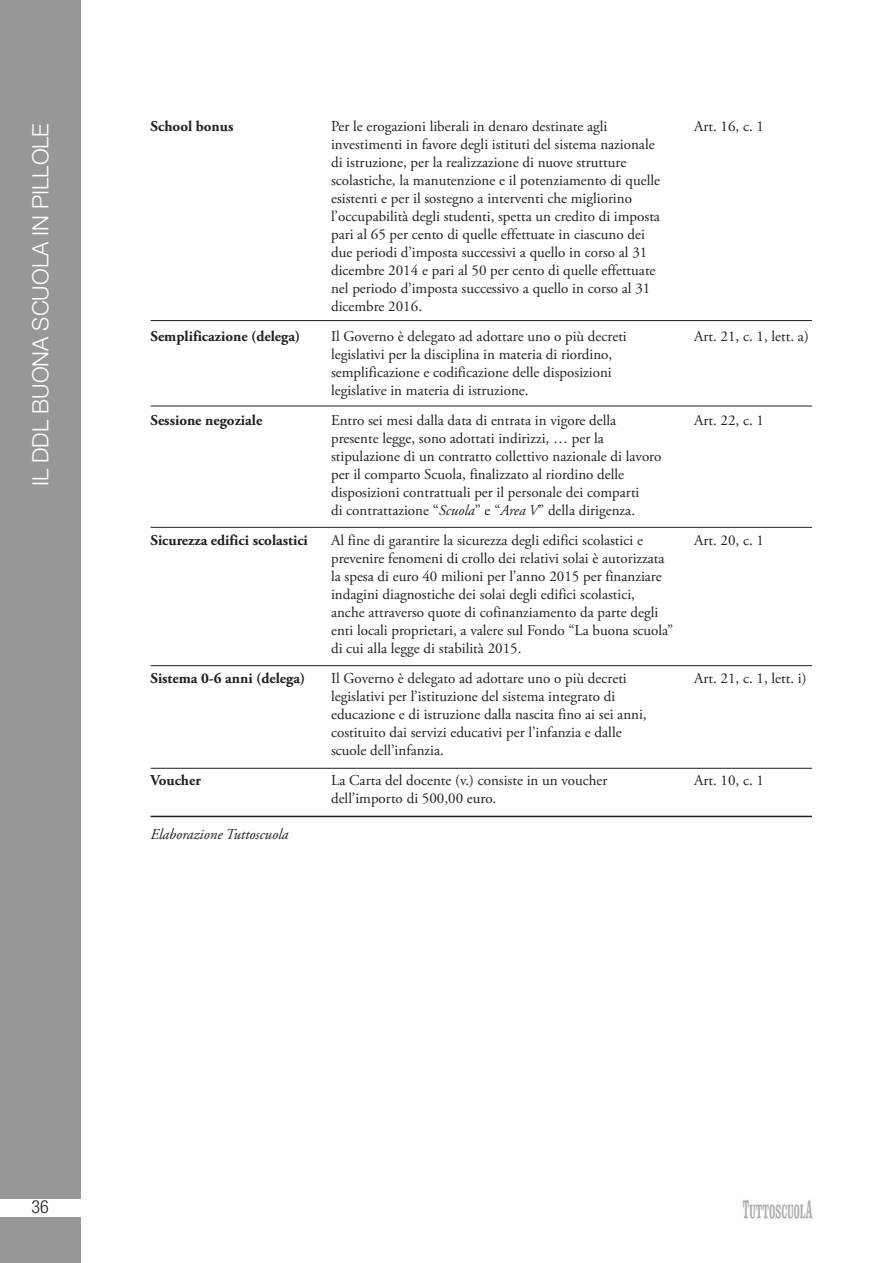
<style>
.page{position:relative;width:893px;height:1263px;background:#fff}
.page>*{position:absolute;margin:0;border:0;box-sizing:border-box;transform-origin:0 0}
.t1{font:300 22.5px "Helvetica Neue LT Std";color:#fff}
.t2{font:300 condensed 18px "Helvetica Neue LT Std";color:#231f20}
.t3{font:15px/18px "Adobe Garamond Pro";color:#231f20}
.t4{font:700 15px "Adobe Garamond Pro";color:#231f20}
.t5{font:italic 15px "Adobe Garamond Pro";color:#231f20}
.s1{font-style:italic}
</style>
<div class="page">
<img style="left:742px;top:1200px;width:71px;height:19px">
<div style="left:0;top:0;width:81px;height:1263px;background:#95979b"></div>
<div style="left:0;top:1199px;width:81px;height:18px;background:#fff"></div>
<hr style="left:151px;top:320px;width:661px;height:1px;background:#231f20">
<hr style="left:151px;top:406px;width:661px;height:1px;background:#231f20">
<hr style="left:151px;top:527px;width:661px;height:1px;background:#231f20">
<hr style="left:151px;top:665px;width:661px;height:1px;background:#231f20">
<hr style="left:151px;top:768px;width:661px;height:1px;background:#231f20">
<hr style="left:151px;top:816px;width:661px;height:1px;background:#231f20">
<h1 class="t1" style="left:27px;top:486px;width:364px;rotate:-90deg">IL DDL BUONA SCUOLA IN PILLOLE</h1>
<p class="t4" style="left:151px;top:121px;width:84px">School bonus</p>
<p class="t3" style="left:331px;top:119px;width:278px">Per le erogazioni liberali in denaro destinate agli</p>
<p class="t3" style="left:694px;top:119px;width:72px">Art. 16, c. 1</p>
<p class="t3" style="left:331px;top:137px;width:330px">investimenti in favore degli istituti del sistema nazionale di istruzione, per la realizzazione di nuove strutture scolastiche, la manutenzione e il potenziamento di quelle esistenti e per il sostegno a interventi che migliorino l’occupabilità degli studenti, spetta un credito di imposta pari al 65 per cento di quelle effettuate in ciascuno dei due periodi d’imposta successivi a quello in corso al 31 dicembre 2014 e pari al 50 per cento di quelle effettuate nel periodo d’imposta successivo a quello in corso al 31 dicembre 2016.</p>
<p class="t4" style="left:151px;top:331px;width:151px">Semplificazione (delega)</p>
<p class="t3" style="left:331px;top:329px;width:297px">Il Governo è delegato ad adottare uno o più decreti</p>
<p class="t3" style="left:694px;top:329px;width:116px">Art. 21, c. 1, lett. a)</p>
<p class="t3" style="left:331px;top:347px;width:283px;text-align:justify">legislativi per la disciplina in materia di riordino, semplificazione e codificazione delle disposizioni legislative in materia di istruzione.</p>
<p class="t4" style="left:151px;top:415px;width:113px">Sessione negoziale</p>
<p class="t3" style="left:331px;top:413px;width:287px">Entro sei mesi dalla data di entrata in vigore della</p>
<p class="t3" style="left:694px;top:413px;width:72px">Art. 22, c. 1</p>
<p class="t3" style="left:331px;top:431px;width:332px">presente legge, sono adottati indirizzi, … per la stipulazione di un contratto collettivo nazionale di lavoro per il comparto Scuola, finalizzato al riordino delle disposizioni contrattuali per il personale dei comparti<br>di contrattazione “<span class="s1">Scuola</span>” e “<span class="s1">Area V</span>” della dirigenza.</p>
<p class="t4" style="left:151px;top:535px;width:159px">Sicurezza edifici scolastici</p>
<p class="t3" style="left:331px;top:533px;width:313px">Al fine di garantire la sicurezza degli edifici scolastici e</p>
<p class="t3" style="left:694px;top:533px;width:72px">Art. 20, c. 1</p>
<p class="t3" style="left:331px;top:551px;width:344px">prevenire fenomeni di crollo dei relativi solai è autorizzata la spesa di euro 40 milioni per l’anno 2015 per finanziare indagini diagnostiche dei solai degli edifici scolastici,<br>anche attraverso quote di cofinanziamento da parte degli enti locali proprietari, a valere sul Fondo “La buona scuola” di cui alla legge di stabilità 2015.</p>
<p class="t4" style="left:151px;top:673px;width:156px">Sistema 0-6 anni (delega)</p>
<p class="t3" style="left:331px;top:671px;width:297px">Il Governo è delegato ad adottare uno o più decreti</p>
<p class="t3" style="left:694px;top:671px;width:114px">Art. 21, c. 1, lett. i)</p>
<p class="t3" style="left:331px;top:689px;width:317px">legislativi per l’istituzione del sistema integrato di educazione e di istruzione dalla nascita fino ai sei anni, costituito dai servizi educativi per l’infanzia e dalle scuole dell’infanzia.</p>
<p class="t4" style="left:151px;top:775px;width:52px">Voucher</p>
<p class="t3" style="left:331px;top:773px;width:278px">La Carta del docente (v.) consiste in un voucher</p>
<p class="t3" style="left:694px;top:773px;width:72px">Art. 10, c. 1</p>
<p class="t3" style="left:331px;top:791px;width:167px">dell’importo di 500,00 euro.</p>
<p class="t5" style="left:151px;top:829px;width:139px">Elaborazione Tuttoscuola</p>
<p class="t2" style="left:32px;top:1197px;width:19px">36</p>
</div>
